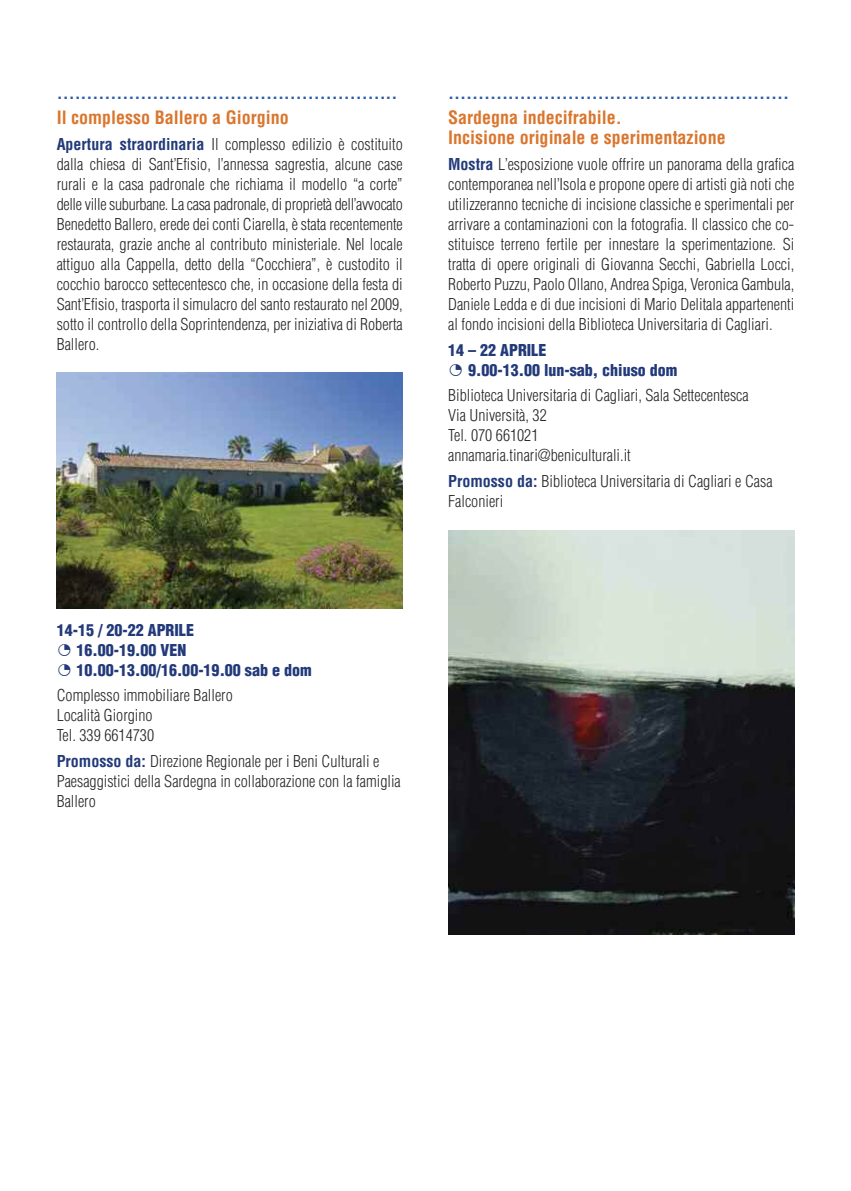
<style>
.page{position:relative;width:851px;height:1191px;background:#fff}
.page>*{position:absolute;margin:0;border:0;box-sizing:border-box;transform-origin:0 0}
.t1{font:700 condensed 18px "Helvetica";color:#295ba7}
.t2{font:700 condensed 18px/20px "Helvetica";color:#da762e}
.t3{font:300 condensed 16px/20px "Helvetica";color:#272627}
.t4{font:900 condensed 16px/20px "Helvetica";color:#223a79}
.s1{font-weight:700;color:#223a79}
</style>
<div class="page">
<img style="left:57px;top:373px;width:346px;height:235px">
<img style="left:448px;top:531px;width:346px;height:403px">
<p class="t1" style="left:57px;top:82px;width:342px">.........................................................</p>
<p class="t2" style="left:57px;top:108px;width:233px">Il complesso Ballero a Giorgino</p>
<p class="t3" style="left:57px;top:134px;width:347px;text-align:justify"><span class="s1">Apertura straordinaria</span> Il complesso edilizio è costituito dalla chiesa di Sant’Efisio, l’annessa sagrestia, alcune case rurali e la casa padronale che richiama il modello “a corte” delle ville suburbane. La casa padronale, di proprietà dell’avvocato Benedetto Ballero, erede dei conti Ciarella, è stata recentemente restaurata, grazie anche al contributo ministeriale. Nel locale attiguo alla Cappella, detto della “Cocchiera”, è custodito il cocchio barocco settecentesco che, in occasione della festa di Sant’Efisio, trasporta il simulacro del santo restaurato nel 2009, sotto il controllo della Soprintendenza, per iniziativa di Roberta Ballero.</p>
<p class="t1" style="left:448px;top:82px;width:342px">.........................................................</p>
<p class="t2" style="left:448px;top:108px;width:279px">Sardegna indecifrabile.<br>Incisione originale e sperimentazione</p>
<p class="t3" style="left:448px;top:154px;width:347px;text-align:justify"><span class="s1">Mostra</span> L’esposizione vuole offrire un panorama della grafica contemporanea nell’Isola e propone opere di artisti già noti che utilizzeranno tecniche di incisione classiche e sperimentali per arrivare a contaminazioni con la fotografia. Il classico che co&shy;stituisce terreno fertile per innestare la sperimentazione. Si tratta di opere originali di Giovanna Secchi, Gabriella Locci, Roberto Puzzu, Paolo Ollano, Andrea Spiga, Veronica Gambula, Daniele Ledda e di due incisioni di Mario Delitala appartenenti al fondo incisioni della Biblioteca Universitaria di Cagliari.</p>
<p class="t4" style="left:448px;top:340px;width:231px">14 – 22 APRILE<br>◔ 9.00-13.00 lun-sab, chiuso dom</p>
<p class="t3" style="left:448px;top:386px;width:302px">Biblioteca Universitaria di Cagliari, Sala Settecentesca Via Università, 32<br>Tel. 070 661021<br>annamaria.tinari@beniculturali.it</p>
<p class="t3" style="left:448px;top:471px;width:326px"><span class="s1">Promosso da:</span> Biblioteca Universitaria di Cagliari e Casa<br>Falconieri</p>
<p class="t4" style="left:57px;top:620px;width:256px">14-15 / 20-22 APRILE<br>◔ 16.00-19.00 VEN<br>◔ 10.00-13.00/16.00-19.00 sab e dom</p>
<p class="t3" style="left:57px;top:686px;width:177px">Complesso immobiliare Ballero<br>Località Giorgino<br>Tel. 339 6614730</p>
<p class="t3" style="left:57px;top:751px;width:345px"><span class="s1">Promosso da:</span> Direzione Regionale per i Beni Culturali e<br>Paesaggistici della Sardegna in collaborazione con la famiglia<br>Ballero</p>
</div>
